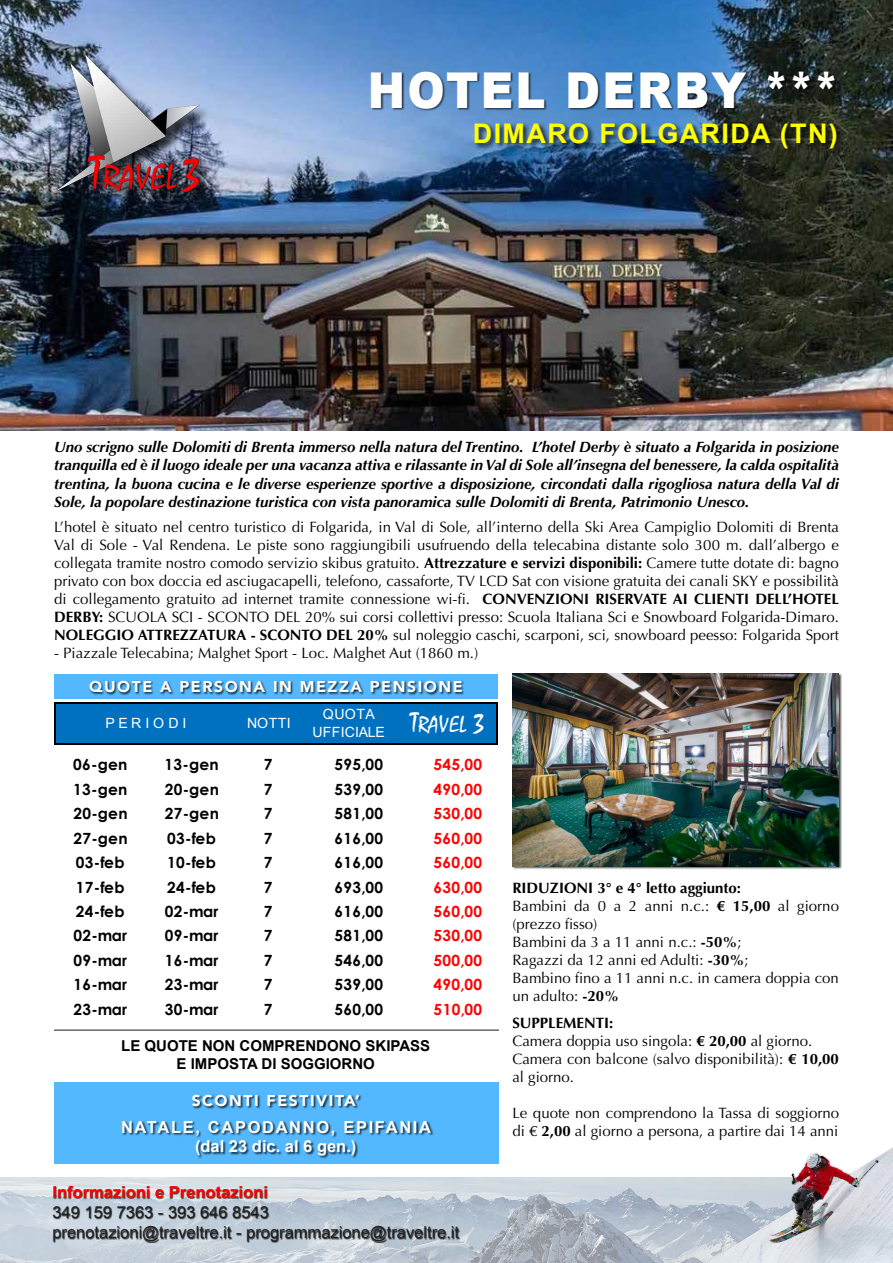
<style>
.page{position:relative;width:893px;height:1263px;background:#fff}
.page>*{position:absolute;margin:0;border:0;box-sizing:border-box;transform-origin:0 0}
.t1{font:900 49.5px "Arial";letter-spacing:.05em;color:#fff;scale:.91 1}
.t2{font:700 27px "Arial";letter-spacing:.05em;color:#ff0}
.t3{font:23.1px "Mistral";letter-spacing:.01em;color:#fff}
.t4{font:16.5px/19.8px "Arial";color:#202020}
.t5{font:700 16.5px/19.8px "Arial";letter-spacing:.1em;color:#fff;text-align:center}
.t6{font:700 16.5px "Arial";color:#f00}
.t7{font:900 15.6px "Avenir";letter-spacing:.1em;color:#fff}
.t8{font:700 15.45px "Century Gothic";letter-spacing:.025em;color:#000}
.t9{font:700 15.45px "Century Gothic";letter-spacing:.025em;color:#f00}
.t10{font:15px/18px "Optima";color:#000}
.t11{font:italic 700 15px/18px "Optima";color:#000;text-align:justify}
.t12{font:700 15px/18px "Arial";color:#000;text-align:center}
.t13{font:14.1px/18px "Arial";letter-spacing:.015em;color:#fff;text-align:center}
.s1{font-weight:700}
.s2{font-size:28.35px}
</style>
<div class="page">
<img style="left:0;top:0;width:893px;height:431px">
<img style="left:0;top:1178px;width:705px;height:85px">
<div style="left:371px;top:71px;width:467px;height:40px;background:#000;opacity:.75"></div>
<div style="left:473px;top:122px;width:371px;height:34px;background:#000;opacity:.75"></div>
<img style="left:705px;top:1147px;width:188px;height:116px">
<div style="left:53px;top:1186px;width:408px;height:57px;background:#000;opacity:.75"></div>
<div style="left:54px;top:674px;width:444px;height:25px;background:#54b8ff"></div>
<div style="left:89px;top:680px;width:376px;height:15px;background:#000;opacity:.75"></div>
<div style="left:54px;top:1082px;width:445px;height:82px;background:#54b8ff"></div>
<div style="left:192px;top:1094px;width:170px;height:15px;background:#000;opacity:.75"></div>
<div style="left:55px;top:703px;width:443px;height:42px;background:#0070c0"></div>
<hr style="left:54px;top:702px;width:1px;height:43px;background:#000">
<hr style="left:497px;top:703px;width:1px;height:42px;background:#000">
<hr style="left:55px;top:702px;width:443px;height:1px;background:#000">
<hr style="left:55px;top:743px;width:443px;height:2px;background:#000">
<div style="left:122px;top:1121px;width:313px;height:37px;background:#000;opacity:.75"></div>
<div style="left:512px;top:673px;width:330px;height:196px;background:#000;opacity:.75"></div>
<img style="left:512px;top:673px;width:327px;height:193px">
<hr style="left:54px;top:1029px;width:445px;height:2px;background:#000">
<div style="left:55px;top:55px;width:160px;height:153px;background:#000;opacity:.75"></div>
<img style="left:54px;top:54px;width:153px;height:149px">
<h1 class="t1" style="left:368px;top:54px;width:519px">HOTEL DERBY ***</h1>
<h2 class="t2" style="left:473px;top:115px;width:366px">DIMARO FOLGARIDA (TN)</h2>
<p class="t11" style="left:54px;top:438px;width:786px">Uno scrigno sulle Dolomiti di Brenta immerso nella natura del Trentino. L’hotel Derby è situato a Folgarida in posizione tranquilla ed è il luogo ideale per una vacanza attiva e rilassante in Val di Sole all’insegna del benessere, la calda ospitalità trentina, la buona cucina e le diverse esperienze sportive a disposizione, circondati dalla rigogliosa natura della Val di Sole, la popolare destinazione turistica con vista panoramica sulle Dolomiti di Brenta, Patrimonio Unesco.</p>
<p class="t10" style="left:54px;top:518px;width:787px;text-align:justify">L’hotel è situato nel centro turistico di Folgarida, in Val di Sole, all’interno della Ski Area Campiglio Dolomiti di Brenta Val di Sole - Val Rendena. Le piste sono raggiungibili usufruendo della telecabina distante solo 300 m. dall’albergo e collegata tramite nostro comodo servizio skibus gratuito. <span class="s1">Attrezzature e servizi disponibili:</span> Camere tutte dotate di: bagno privato con box doccia ed asciugacapelli, telefono, cassaforte, TV LCD Sat con visione gratuita dei canali SKY e possibilità di collegamento gratuito ad internet tramite connessione wi-fi. <span class="s1">CONVENZIONI RISERVATE AI CLIENTI DELL’HOTEL DERBY:</span> SCUOLA SCI - SCONTO DEL 20% sui corsi collettivi presso: Scuola Italiana Sci e Snowboard Folgarida-Dimaro.<br><span class="s1">NOLEGGIO ATTREZZATURA - SCONTO DEL 20%</span> sul noleggio caschi, scarponi, sci, snowboard peesso: Folgarida Sport</p>
<p class="t10" style="left:54px;top:644px;width:426px">- Piazzale Telecabina; Malghet Sport - Loc. Malghet Aut (1860 m.)</p>
<p class="t7" style="left:89px;top:673px;width:375px">QUOTE A PERSONA IN MEZZA PENSIONE</p>
<p class="t13" style="left:313px;top:705px;width:74px">QUOTA<br>UFFICIALE</p>
<p class="t13" style="left:105px;top:714px;width:83px">P E R I O D I</p>
<p class="t13" style="left:247px;top:714px;width:45px">NOTTI</p>
<h3 class="t3" style="left:410px;top:710px;width:75px"><span class="s2">T</span>RAVEL <span class="s2">3</span></h3>
<p class="t8" style="left:73px;top:753px;width:56px">06-gen</p>
<p class="t8" style="left:165px;top:753px;width:56px">13-gen</p>
<p class="t8" style="left:264px;top:753px;width:10px">7</p>
<p class="t8" style="left:334px;top:753px;width:50px">595,00</p>
<p class="t9" style="left:434px;top:753px;width:50px">545,00</p>
<p class="t8" style="left:73px;top:777px;width:56px">13-gen</p>
<p class="t8" style="left:165px;top:777px;width:56px">20-gen</p>
<p class="t8" style="left:264px;top:777px;width:10px">7</p>
<p class="t8" style="left:334px;top:777px;width:50px">539,00</p>
<p class="t9" style="left:434px;top:777px;width:50px">490,00</p>
<p class="t8" style="left:73px;top:802px;width:56px">20-gen</p>
<p class="t8" style="left:165px;top:802px;width:56px">27-gen</p>
<p class="t8" style="left:264px;top:802px;width:10px">7</p>
<p class="t8" style="left:334px;top:802px;width:50px">581,00</p>
<p class="t9" style="left:434px;top:802px;width:50px">530,00</p>
<p class="t8" style="left:73px;top:826px;width:56px">27-gen</p>
<p class="t8" style="left:167px;top:826px;width:50px">03-feb</p>
<p class="t8" style="left:264px;top:826px;width:10px">7</p>
<p class="t8" style="left:334px;top:826px;width:50px">616,00</p>
<p class="t9" style="left:434px;top:826px;width:50px">560,00</p>
<p class="t8" style="left:76px;top:851px;width:50px">03-feb</p>
<p class="t8" style="left:167px;top:851px;width:50px">10-feb</p>
<p class="t8" style="left:264px;top:851px;width:10px">7</p>
<p class="t8" style="left:334px;top:851px;width:50px">616,00</p>
<p class="t9" style="left:434px;top:851px;width:50px">560,00</p>
<p class="t8" style="left:76px;top:875px;width:50px">17-feb</p>
<p class="t8" style="left:167px;top:875px;width:50px">24-feb</p>
<p class="t8" style="left:264px;top:875px;width:10px">7</p>
<p class="t8" style="left:334px;top:875px;width:50px">693,00</p>
<p class="t9" style="left:434px;top:875px;width:50px">630,00</p>
<p class="t8" style="left:76px;top:900px;width:50px">24-feb</p>
<p class="t8" style="left:165px;top:900px;width:55px">02-mar</p>
<p class="t8" style="left:264px;top:900px;width:10px">7</p>
<p class="t8" style="left:334px;top:900px;width:50px">616,00</p>
<p class="t9" style="left:434px;top:900px;width:50px">560,00</p>
<p class="t8" style="left:73px;top:924px;width:55px">02-mar</p>
<p class="t8" style="left:165px;top:924px;width:55px">09-mar</p>
<p class="t8" style="left:264px;top:924px;width:10px">7</p>
<p class="t8" style="left:335px;top:924px;width:50px">581,00</p>
<p class="t9" style="left:434px;top:924px;width:50px">530,00</p>
<p class="t8" style="left:73px;top:948px;width:55px">09-mar</p>
<p class="t8" style="left:165px;top:948px;width:55px">16-mar</p>
<p class="t8" style="left:264px;top:948px;width:10px">7</p>
<p class="t8" style="left:335px;top:948px;width:50px">546,00</p>
<p class="t9" style="left:434px;top:948px;width:50px">500,00</p>
<p class="t8" style="left:73px;top:973px;width:55px">16-mar</p>
<p class="t8" style="left:165px;top:973px;width:55px">23-mar</p>
<p class="t8" style="left:264px;top:973px;width:10px">7</p>
<p class="t8" style="left:335px;top:973px;width:50px">539,00</p>
<p class="t9" style="left:434px;top:973px;width:50px">490,00</p>
<p class="t8" style="left:73px;top:997px;width:55px">23-mar</p>
<p class="t8" style="left:165px;top:997px;width:55px">30-mar</p>
<p class="t8" style="left:264px;top:997px;width:10px">7</p>
<p class="t8" style="left:335px;top:997px;width:50px">560,00</p>
<p class="t9" style="left:434px;top:997px;width:50px">510,00</p>
<p class="t12" style="left:121px;top:1037px;width:310px">LE QUOTE NON COMPRENDONO SKIPASS<br>E IMPOSTA DI SOGGIORNO</p>
<p class="t7" style="left:192px;top:1087px;width:170px">SCONTI FESTIVITA’</p>
<p class="t5" style="left:121px;top:1117px;width:311px">NATALE, CAPODANNO, EPIFANIA (dal 23 dic. al 6 gen.)</p>
<p class="t6" style="left:52px;top:1182px;width:217px">Informazioni e Prenotazioni</p>
<p class="t4" style="left:52px;top:1203px;width:408px">349 159 7363 - 393 646 8543<br>prenotazioni@traveltre.it - programmazione@traveltre.it</p>
<p class="t10" style="left:512px;top:879px;width:328px"><span class="s1">RIDUZIONI 3° e 4° letto aggiunto:<br></span>Bambini da 0 a 2 anni n.c.: <span class="s1">€ 15,00</span> al giorno (prezzo fisso)<br>Bambini da 3 a 11 anni n.c.: <span class="s1">-50%</span>;<br>Ragazzi da 12 anni ed Adulti: <span class="s1">-30%</span>;<br>Bambino fino a 11 anni n.c. in camera doppia con un adulto: <span class="s1">-20%</span></p>
<p class="t10" style="left:512px;top:1014px;width:328px"><span class="s1">SUPPLEMENTI:<br></span>Camera doppia uso singola: <span class="s1">€ 20,00</span> al giorno.<br>Camera con balcone (salvo disponibilità): <span class="s1">€ 10,00 </span>al giorno.</p>
<p class="t10" style="left:512px;top:1104px;width:328px">Le quote non comprendono la Tassa di soggiorno di € <span class="s1">2,00</span> al giorno a persona, a partire dai 14 anni</p>
</div>
